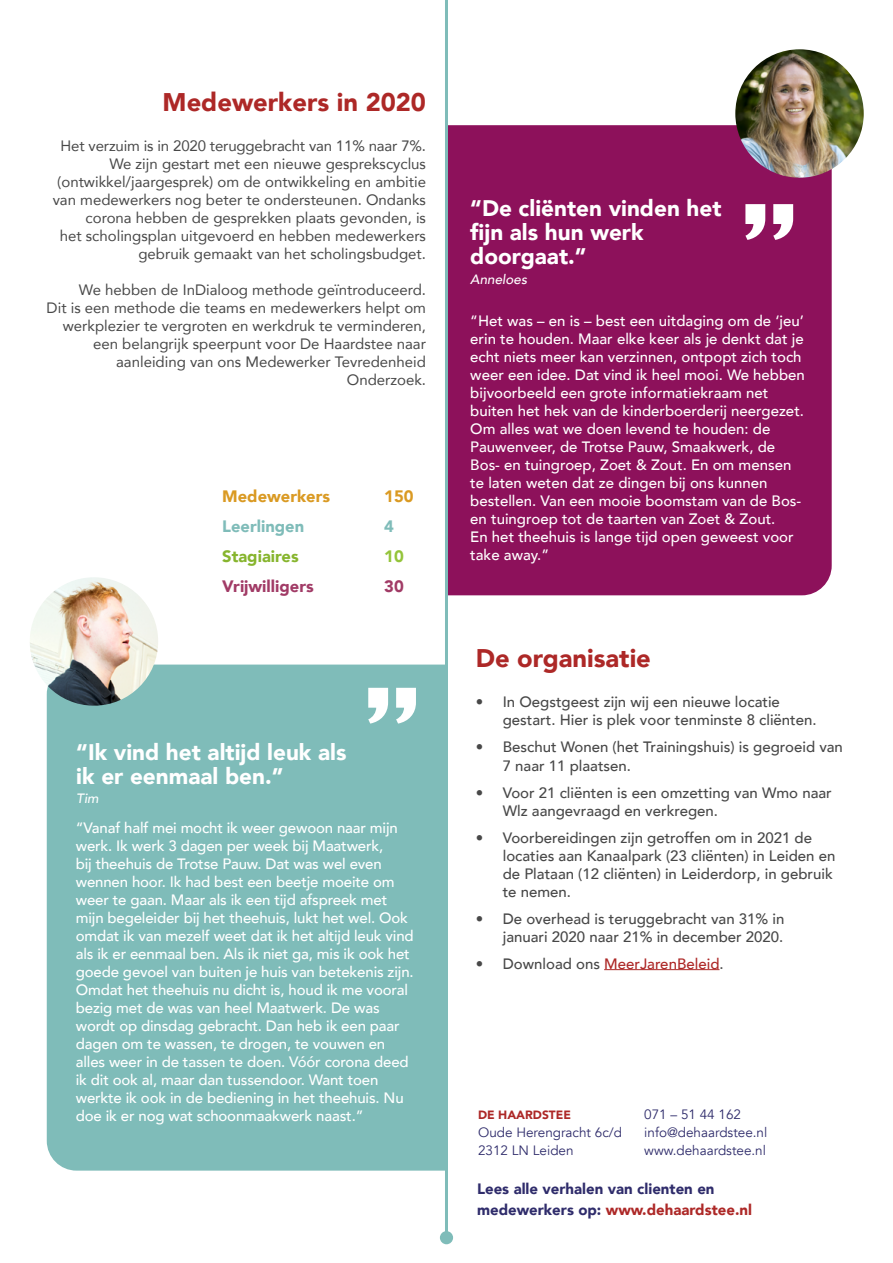
<style>
.page{position:relative;width:893px;height:1263px;background:#fff}
.page>*{position:absolute;margin:0;border:0;box-sizing:border-box;transform-origin:0 0}
.t1{font:900 25.5px "Avenir";color:#ad2827}
.t2{font:900 22.5px/24px "Avenir";color:#fff}
.t3{font:900 16.5px "Avenir";color:#a13b66}
.t4{font:900 16.5px "Avenir";color:#da9a23}
.t5{font:900 16.5px "Avenir";color:#7fbcb9}
.t6{font:900 16.5px "Avenir";color:#87b52e}
.t7{font:900 16.5px "Avenir";color:#94c43a}
.t8{font:500 15px/18px "Avenir";letter-spacing:-.01em;color:#fff}
.t9{font:15px/18px "Avenir";color:#484848;text-align:right}
.t10{font:500 15px/18px "Avenir";color:#484848}
.t11{font:900 15px/21px "Avenir";color:#2f2c6b}
.t12{font:500 15px "Avenir";color:#ad2827}
.t13{font:13.5px/18px "Avenir";color:#2f2c6b}
.t14{font:italic 500 13.5px "Avenir";color:#fff}
.t15{font:900 12px "Avenir";color:#ad2827}
.s1{color:#484848}
.s2{color:#ad2827}
</style>
<div class="page">
<hr style="left:604px;top:969px;width:115px;height:1px;background:#ad2827">
<hr style="left:445px;top:0;width:3px;height:1238px;background:#7fbcb9">
<div style="left:440px;top:1231px;width:13px;height:13px;background:#7fbcb9;border-radius:50%"></div>
<div style="left:448px;top:125px;width:384px;height:470px;background:#8d115b"></div>
<div style="left:47px;top:664px;width:398px;height:506px;background:#7fbcb9"></div>
<svg style="left:745px;top:204px;width:48px;height:36px"></svg>
<svg style="left:368px;top:688px;width:48px;height:35px"></svg>
<img style="left:30px;top:577px;width:128px;height:129px;border-radius:64px">
<img style="left:735px;top:49px;width:129px;height:129px;border-radius:64px">
<h1 class="t1" style="left:163px;top:80px;width:265px">Medewerkers in 2020</h1>
<p class="t9" style="left:53px;top:136px;width:375px">Het verzuim is in 2020 teruggebracht van 11% naar 7%.<br>We zijn gestart met een nieuwe gesprekscyclus (ontwikkel/jaargesprek) om de ontwikkeling en ambitie van medewerkers nog beter te ondersteunen. Ondanks corona hebben de gesprekken plaats gevonden, is<br>het scholingsplan uitgevoerd en hebben medewerkers gebruik gemaakt van het scholingsbudget.</p>
<p class="t9" style="left:47px;top:280px;width:381px">We hebben de InDialoog methode geïntroduceerd.<br>Dit is een methode die teams en medewerkers helpt om werkplezier te vergroten en werkdruk te verminderen, een belangrijk speerpunt voor De Haardstee naar aanleiding van ons Medewerker Tevredenheid Onderzoek.</p>
<p class="t4" style="left:222px;top:482px;width:109px">Medewerkers</p>
<p class="t4" style="left:384px;top:482px;width:31px">150</p>
<p class="t5" style="left:222px;top:512px;width:83px">Leerlingen</p>
<p class="t5" style="left:384px;top:512px;width:11px">4</p>
<p class="t6" style="left:222px;top:542px;width:78px">Stagiaires</p>
<p class="t7" style="left:384px;top:542px;width:21px">10</p>
<p class="t3" style="left:222px;top:572px;width:93px">Vrijwilligers</p>
<p class="t3" style="left:384px;top:572px;width:21px">30</p>
<h2 class="t2" style="left:76px;top:739px;width:272px">“Ik vind het altijd leuk als ik er eenmaal ben.”</h2>
<p class="t14" style="left:76px;top:790px;width:24px">Tim</p>
<p class="t8" style="left:76px;top:818px;width:339px">“Vanaf half mei mocht ik weer gewoon naar mijn werk. Ik werk 3 dagen per week bij Maatwerk,<br>bij theehuis de Trotse Pauw. Dat was wel even wennen hoor. Ik had best een beetje moeite om weer te gaan. Maar als ik een tijd afspreek met mijn begeleider bij het theehuis, lukt het wel. Ook omdat ik van mezelf weet dat ik het altijd leuk vind als ik er eenmaal ben. Als ik niet ga, mis ik ook het goede gevoel van buiten je huis van betekenis zijn.<br>Omdat het theehuis nu dicht is, houd ik me vooral bezig met de was van heel Maatwerk. De was wordt op dinsdag gebracht. Dan heb ik een paar dagen om te wassen, te drogen, te vouwen en alles weer in de tassen te doen. Vóór corona deed ik dit ook al, maar dan tussendoor. Want toen werkte ik ook in de bediening in het theehuis. Nu doe ik er nog wat schoonmaakwerk naast.”</p>
<h2 class="t2" style="left:470px;top:196px;width:253px">“De cliënten vinden het fijn als hun werk doorgaat.”</h2>
<p class="t14" style="left:470px;top:271px;width:58px">Anneloes</p>
<p class="t8" style="left:470px;top:311px;width:336px">“Het was – en is – best een uitdaging om de ‘jeu’ erin te houden. Maar elke keer als je denkt dat je echt niets meer kan verzinnen, ontpopt zich toch weer een idee. Dat vind ik heel mooi. We hebben bijvoorbeeld een grote informatiekraam net buiten het hek van de kinderboerderij neergezet.<br>Om alles wat we doen levend te houden: de Pauwenveer, de Trotse Pauw, Smaakwerk, de Bos- en tuingroep, Zoet &amp; Zout. En om mensen te laten weten dat ze dingen bij ons kunnen bestellen. Van een mooie boomstam van de Bos&shy;en tuingroep tot de taarten van Zoet &amp; Zout.<br>En het theehuis is lange tijd open geweest voor take away.”</p>
<h1 class="t1" style="left:476px;top:636px;width:177px">De organisatie</h1>
<p class="t10" style="left:503px;top:692px;width:315px;text-indent:-27px">• In Oegstgeest zijn wij een nieuwe locatie gestart. Hier is plek voor tenminste 8 cliënten.</p>
<p class="t10" style="left:503px;top:737px;width:342px;text-indent:-27px">• Beschut Wonen (het Trainingshuis) is gegroeid van<br>7 naar 11 plaatsen.</p>
<p class="t10" style="left:503px;top:782px;width:331px;text-indent:-27px">• Voor 21 cliënten is een omzetting van Wmo naar<br>Wlz aangevraagd en verkregen.</p>
<p class="t10" style="left:503px;top:827px;width:334px;text-indent:-27px">• Voorbereidingen zijn getroffen om in 2021 de locaties aan Kanaalpark (23 cliënten) in Leiden en de Plataan (12 cliënten) in Leiderdorp, in gebruik te nemen.</p>
<p class="t10" style="left:476px;top:908px;width:310px;text-align:right">• De overhead is teruggebracht van 31% in januari 2020 naar 21% in december 2020.</p>
<p class="t12" style="left:476px;top:950px;width:249px"><span class="s1">• Download ons</span> MeerJarenBeleid<span class="s1">.</span></p>
<p class="t15" style="left:478px;top:1105px;width:94px">DE HAARDSTEE</p>
<p class="t13" style="left:478px;top:1124px;width:146px">Oude Herengracht 6c/d<br>2312 LN Leiden</p>
<p class="t13" style="left:644px;top:1106px;width:125px">071 – 51 44 162 info@dehaardstee.nl www.dehaardstee.nl</p>
<p class="t11" style="left:477px;top:1178px;width:276px">Lees alle verhalen van clienten en medewerkers op: <span class="s2">www.dehaardstee.nl</span></p>
</div>
